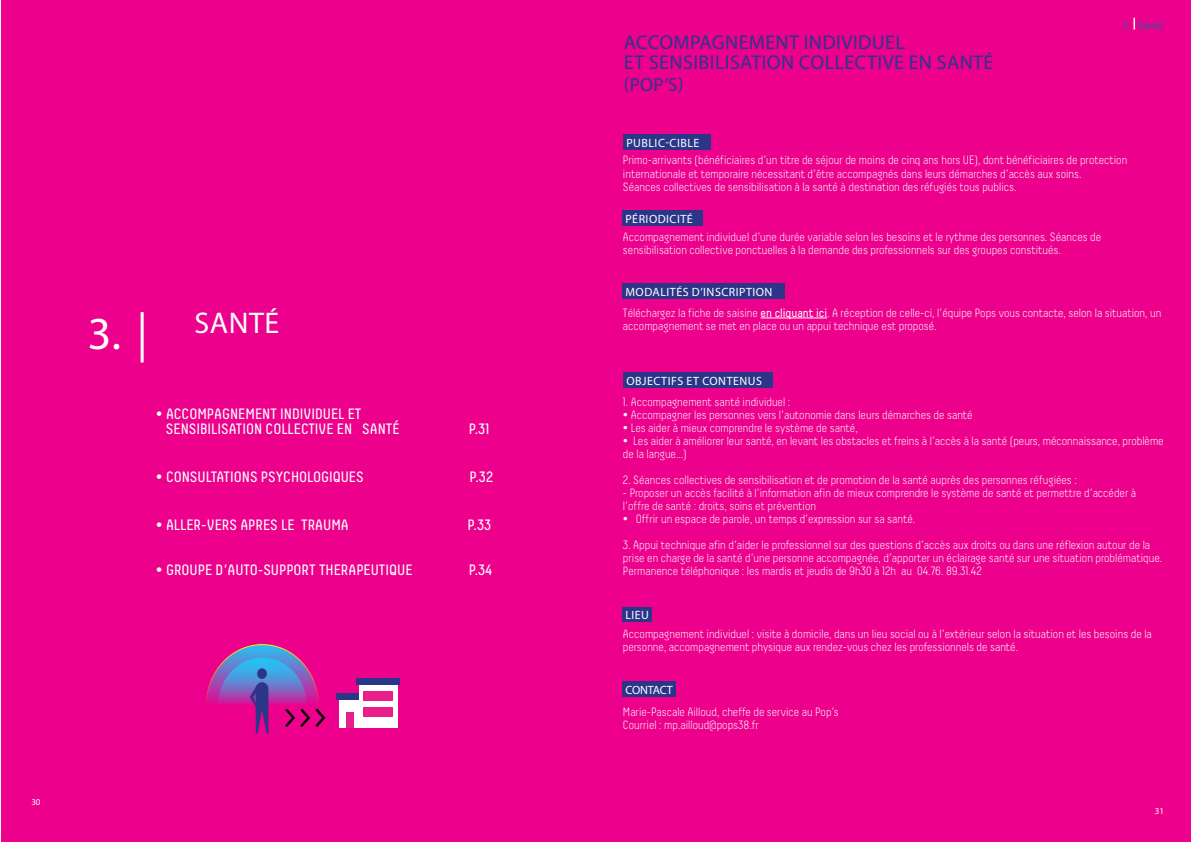
<style>
.page{position:relative;width:1191px;height:842px;background:#fff}
.page>*{position:absolute;margin:0;border:0;box-sizing:border-box;transform-origin:0 0}
.t1{font:46px "Myriad Pro";color:#fff}
.t2{font:30px "Myriad Pro";letter-spacing:.02em;color:#fff}
.t3{font:20px/20px "Myriad Pro";letter-spacing:.02em;color:#2c3689}
.t4{font:19px "Myriad Pro";color:#2c3689}
.t5{font:15px/15px "Decima";color:#fff}
.t6{font:300 12px/13px "Decima";color:#fff}
.t7{font:12px "Myriad Pro";letter-spacing:.04em;color:#fff}
.t8{font:12px "Myriad Pro";letter-spacing:-.015em;color:#fff}
.t9{font:11px "Decima";color:#3f50a2}
.t10{font:9px "Myriad Pro";color:#fff}
.s1{font-weight:400}
</style>
<div class="page">
<div style="left:595px;top:0;width:596px;height:842px;background:#ec008c"></div>
<svg style="left:1133px;top:18px;width:2px;height:12px"></svg>
<hr style="left:760px;top:318px;width:67px;height:1px;background:#fff">
<div style="left:622px;top:283px;width:163px;height:16px;background:#2c3689"></div>
<div style="left:623px;top:373px;width:149px;height:15px;background:#2c3689"></div>
<div style="left:622px;top:607px;width:30px;height:14px;background:#2c3689"></div>
<div style="left:622px;top:681px;width:54px;height:16px;background:#2c3689"></div>
<div style="left:622px;top:211px;width:81px;height:15px;background:#2c3689"></div>
<div style="left:623px;top:134px;width:88px;height:16px;background:#2c3689"></div>
<div style="left:1px;top:0;width:594px;height:842px;background:#ec008c"></div>
<svg style="left:206px;top:644px;width:120px;height:90px"></svg>
<div style="left:339px;top:696px;width:39px;height:32px;background:#fff"></div>
<div style="left:359px;top:682px;width:38px;height:46px;background:#fff"></div>
<div style="left:356px;top:679px;width:44px;height:6px;background:#2c3689"></div>
<div style="left:363px;top:691px;width:30px;height:9px;background:#ea1e88"></div>
<div style="left:363px;top:707px;width:30px;height:10px;background:#ea1e88"></div>
<div style="left:337px;top:693px;width:22px;height:6px;background:#2c3689"></div>
<div style="left:346px;top:712px;width:8px;height:16px;background:#ea1e88"></div>
<hr style="left:141px;top:312px;width:3px;height:50px;background:#fff">
<h1 class="t1" style="left:88px;top:305px;width:35px">3.</h1>
<h2 class="t2" style="left:194px;top:305px;width:86px">SANTÉ</h2>
<p class="t5" style="left:166px;top:406px;width:189px;text-indent:-10px">• ACCOMPAGNEMENT INDIVIDUEL ET<br>SENSIBILISATION COLLECT</p>
<p class="t5" style="left:315px;top:421px;width:86px">IVE EN SANTÉ</p>
<p class="t5" style="left:469px;top:421px;width:22px">P.31</p>
<p class="t5" style="left:156px;top:469px;width:18px">•CONSULTATIONS</p>
<p class="t5" style="left:261px;top:469px;width:46px">PSYCHOLOGI</p>
<p class="t5" style="left:333px;top:469px;width:17px">QUES</p>
<p class="t5" style="left:469px;top:469px;width:25px">P.32</p>
<p class="t5" style="left:156px;top:517px;width:194px">• ALLER-VERS APRES LE TRAUMA</p>
<p class="t5" style="left:467px;top:517px;width:25px">P.33</p>
<p class="t5" style="left:156px;top:562px;width:258px">• GROUPE D’AUTO-SUPPORT THERAPEUTIQUE</p>
<p class="t5" style="left:469px;top:562px;width:25px">P.34</p>
<p class="t10" style="left:31px;top:797px;width:11px">30</p>
<h3 class="t3" style="left:624px;top:32px;width:326px">ACCOMPAGNEMENT INDIVIDUEL<br>ET SENSIBILISATION COLLECTIVE EN SANT</h3>
<h3 class="t3" style="left:983px;top:52px;width:11px">É</h3>
<h3 class="t4" style="left:624px;top:73px;width:61px">(POP’S)</h3>
<p class="t7" style="left:626px;top:135px;width:75px">PUBLIC-CIBLE</p>
<p class="t9" style="left:1122px;top:19px;width:42px">3. SANTÉ</p>
<p class="t6" style="left:623px;top:153px;width:506px;line-height:13.5px">Primo-arrivants (bénéficiaires d’un titre de séjour de moins de cinq ans hors UE), dont bénéficiaires de protection internationale et temporaire nécessitant d’être accompagnés dans leurs démarches d’accès aux soins.<br>Séances collectives de sensibilisation à la santé à destination des réfugiés tous publics.</p>
<p class="t6" style="left:623px;top:230px;width:480px">Accompagnement individuel d’une durée variable selon les besoins et le rythme des personnes. Séances de sensibilisation collective ponctuelles à la demande des professionnels sur des groupes constitués.</p>
<p class="t7" style="left:625px;top:212px;width:69px">PÉRIODICITÉ</p>
<p class="t7" style="left:625px;top:284px;width:148px">MODALITÉS D’INSCRIPTION</p>
<p class="t6" style="left:623px;top:306px;width:540px">Téléchargez la fiche de saisine <span class="s1">EN CLIQUANT ICI</span>. A réception de celle-ci, l’équipe Pops vous contacte, selon la situation, un accompagnement se met en place ou un appui technique est proposé.</p>
<p class="t7" style="left:626px;top:374px;width:137px">OBJECTIFS ET CONTENUS</p>
<p class="t6" style="left:623px;top:395px;width:169px">1. Accompagnement santé individuel :</p>
<p class="t6" style="left:623px;top:408px;width:351px">• Accompagner les personnes vers l’autonomie dans leurs démarches de santé</p>
<p class="t6" style="left:623px;top:421px;width:236px">• Les aider à mieux comprendre le système de santé,</p>
<p class="t6" style="left:623px;top:434px;width:542px">• Les aider à améliorer leur santé, en levant les obstacles et freins à l’accès à la santé (peurs, méconnaissance, problème de la langue…)</p>
<p class="t6" style="left:623px;top:473px;width:455px">2. Séances collectives de sensibilisation et de promotion de la santé auprès des personnes réfugiées :</p>
<p class="t6" style="left:623px;top:486px;width:515px">- Proposer un accès facilité à l’information afin de mieux comprendre le système de santé et permettre d’accéder à l’offre de santé : droits, soins et prévention</p>
<p class="t6" style="left:623px;top:512px;width:294px">• Offrir un espace de parole, un temps d’expression sur sa santé.</p>
<p class="t6" style="left:623px;top:538px;width:541px">3. Appui technique afin d’aider le professionnel sur des questions d’accès aux droits ou dans une réflexion autour de la prise en charge de la santé d’une personne accompagnée, d’apporter un éclairage santé sur une situation problématique.<br>Permanence téléphonique : les mardis et jeudis de 9h30 à 12h au 04.76. 89.31.42</p>
<p class="t7" style="left:625px;top:607px;width:7px">LIEU</p>
<p class="t6" style="left:623px;top:627px;width:530px">Accompagnement individuel : visite à domicile, dans un lieu social ou à l’extérieur selon la situation et les besoins de la personne, accompagnement physique aux rendez-vous chez les professionnels de santé.</p>
<p class="t8" style="left:625px;top:682px;width:49px">CONTACT</p>
<p class="t6" style="left:623px;top:705px;width:217px">Marie-Pascale Ailloud, cheffe de service au Pop’s<br>Courriel : mp.ailloud@pops38.fr</p>
<p class="t10" style="left:1154px;top:806px;width:11px">31</p>
</div>
